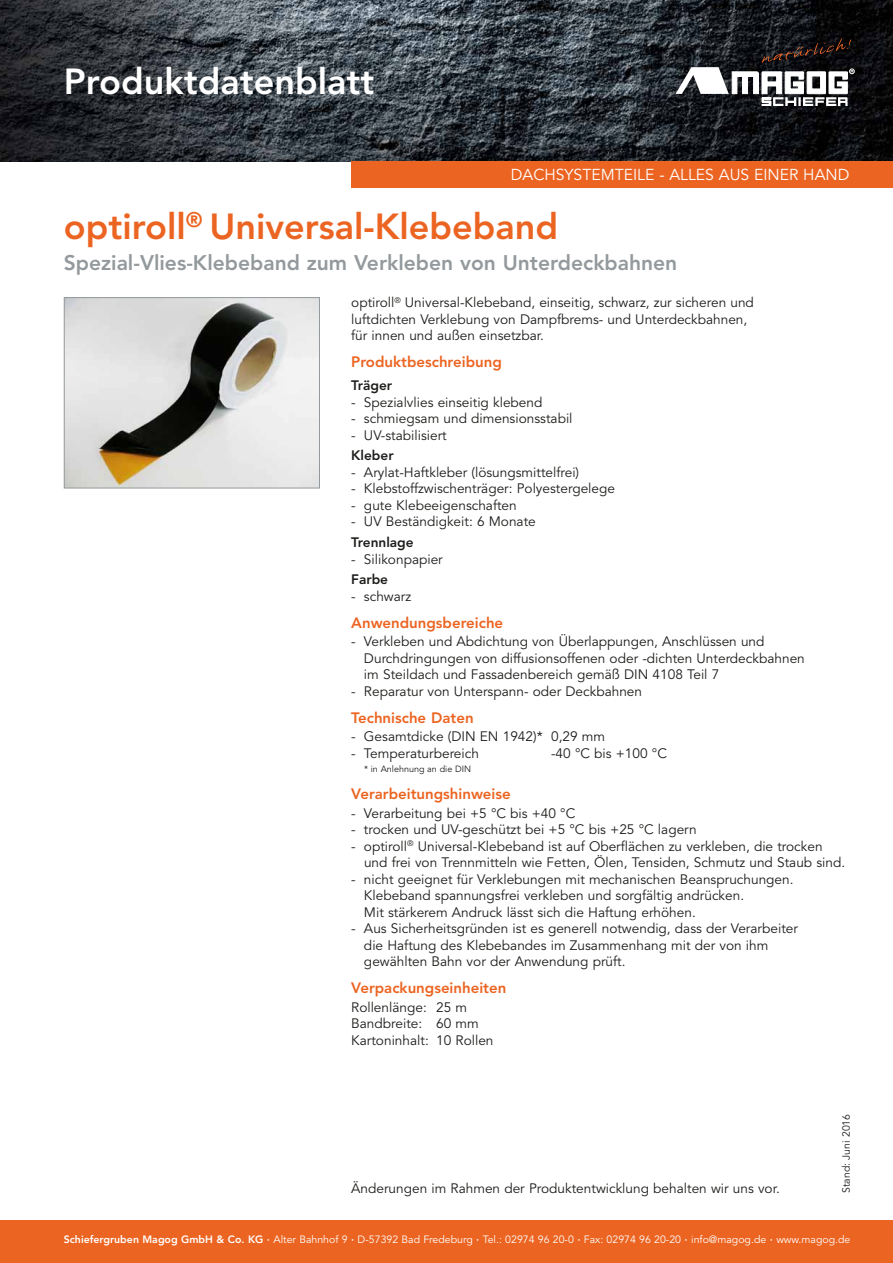
<style>
.page{position:relative;width:893px;height:1263px;background:#fff}
.page>*{position:absolute;margin:0;border:0;box-sizing:border-box;transform-origin:0 0}
.t1{font:800 36px "Avenir LT Std";color:#ec6421}
.t2{font:800 36px "Avenir LT Std";color:#fff}
.t3{font:800 21px "Avenir LT Std";color:#93999c}
.t4{font:15.75px "Avenir LT Std";color:#fff}
.t5{font:800 15px "Avenir LT Std";color:#ec6421}
.t6{font:13.65px/16.5px "Avenir LT Std";color:#1d1d1b}
.t7{font:800 13.65px "Avenir LT Std";color:#1d1d1b}
.t8{font:10.5px "Avenir LT Std";color:#fff}
.t9{font:10.5px "Avenir LT Std";color:#1d1d1b}
.t10{font:9px "Avenir LT Std";color:#1d1d1b}
.s1{font-style:inherit}
.s2{font-weight:800}
</style>
<div class="page">
<img style="left:0;top:0;width:893px;height:161px">
<svg style="left:676px;top:38px;width:178px;height:68px"></svg>
<div style="left:0;top:1220px;width:893px;height:43px;background:#ec6421"></div>
<div style="left:351px;top:161px;width:542px;height:26px;background:#ec6421"></div>
<img style="left:66px;top:299px;width:252px;height:187px">
<div style="left:64px;top:297px;width:256px;height:191px;border:1px solid #93999c"></div>
<h1 class="t2" style="left:64px;top:60px;width:312px">Produktdatenblatt</h1>
<p class="t4" style="left:511px;top:165px;width:340px">DachSystemTeilE <span class="s1">-</span> Alles aus einer Hand</p>
<h1 class="t1" style="left:64px;top:205px;width:496px">optiroll<sup>®</sup> Universal-Klebeband</h1>
<h2 class="t3" style="left:64px;top:250px;width:615px">Spezial-Vlies-Klebeband zum Verkleben von Unterdeckbahnen</h2>
<p class="t6" style="left:351px;top:295px;width:404px">optiroll<sup>®</sup> U niversal-Klebeband, einseitig, schwarz, zur sicheren und luftdichten Verklebung von Dampfbrems- und U nterdeckbahnen, für innen und außen einsetzbar.</p>
<p class="t5" style="left:351px;top:353px;width:152px">Produktbeschreibung</p>
<p class="t7" style="left:351px;top:377px;width:42px">Träger</p>
<p class="t6" style="left:351px;top:394px;width:193px">- Spezialvlies einseitig klebend</p>
<p class="t6" style="left:351px;top:410px;width:223px">- schmiegsam und dimensionsstabil</p>
<p class="t6" style="left:351px;top:427px;width:97px">- UV-stabilisiert</p>
<p class="t7" style="left:351px;top:447px;width:44px">Kleber</p>
<p class="t6" style="left:351px;top:464px;width:229px">- Arylat-H aftkleber (lösungsmittelfrei)</p>
<p class="t6" style="left:351px;top:481px;width:265px">- Klebstoffzwischenträger: Polyestergelege</p>
<p class="t6" style="left:351px;top:497px;width:167px">- gute Klebeeigenschaften</p>
<p class="t6" style="left:351px;top:514px;width:186px">- UV Beständigkeit: 6 M onate</p>
<p class="t7" style="left:351px;top:534px;width:64px">Trennlage</p>
<p class="t6" style="left:351px;top:551px;width:93px">- Silikonpapier</p>
<p class="t7" style="left:351px;top:572px;width:38px">Farbe</p>
<p class="t6" style="left:351px;top:588px;width:62px">- schwarz</p>
<p class="t5" style="left:351px;top:613px;width:153px">Anwendungsbereiche</p>
<p class="t6" style="left:364px;top:634px;width:442px;text-indent:-13px">- Verkleben und Abdichtung von Überlappungen, Anschlüssen und<br>Durchdringungen von diffusionsoffenen oder -dichten U nterdeckbahnen im Steildach und Fassadenbereich gemäß DIN</p>
<p class="t6" style="left:653px;top:667px;width:68px">4108 Teil 7</p>
<p class="t6" style="left:351px;top:683px;width:292px">- Reparatur von U nterspann- oder Deckbahnen</p>
<p class="t5" style="left:351px;top:708px;width:124px">Technische Daten</p>
<p class="t6" style="left:351px;top:729px;width:109px">- Gesamtdicke (DIN</p>
<p class="t6" style="left:480px;top:729px;width:127px">EN 1942)* 0,29 mm</p>
<p class="t6" style="left:351px;top:745px;width:129px">- Temperaturbereich</p>
<p class="t6" style="left:551px;top:745px;width:116px">-40 °C bis +100 °C</p>
<p class="t10" style="left:364px;top:764px;width:97px">* in Anlehnung an die DIN</p>
<p class="t5" style="left:351px;top:785px;width:161px">Verarbeitungshinweise</p>
<p class="t6" style="left:351px;top:805px;width:225px">- Verarbeitung bei +5 °C bis +40 °C</p>
<p class="t6" style="left:351px;top:822px;width:347px">- trocken und UV-geschützt bei +5 °C bis +25 °C lagern</p>
<p class="t6" style="left:364px;top:838px;width:483px;text-indent:-13px">- optiroll<sup>®</sup> U niversal-Klebeband ist auf Oberflächen zu verkleben, die trocken und frei von Trennmitteln wie Fetten, Ölen, Tensiden, Schmutz und Staub sind.</p>
<p class="t6" style="left:364px;top:871px;width:431px;text-indent:-13px">- nicht geeignet für Verklebungen mit mechanischen Beanspruchungen.<br>Klebeband spannungsfrei verkleben und sorgfältig andrücken.<br>M it stärkerem Andruck lässt sich die Haftung erhöhen.</p>
<p class="t6" style="left:364px;top:921px;width:436px;text-indent:-13px">- Aus Sicherheitsgründen ist es generell notwendig, dass der Verarbeiter die Haftung des Klebebandes im Zusammenhang mit der von ihm gewählten Bahn vor der Anwendung prüft.</p>
<p class="t5" style="left:351px;top:979px;width:157px">Verpackungseinheiten</p>
<p class="t6" style="left:351px;top:999px;width:144px">Rollenlänge: 25 m<br>Bandbreite: 60 mm<br>Kartoninhalt: 10 Rollen</p>
<p class="t6" style="left:351px;top:1180px;width:430px">Änderungen im Rahmen der Produktentwicklung behalten wir uns vor.</p>
<p class="t9" style="left:840px;top:1193px;width:80px;rotate:-90deg">Stand: Juni 2016</p>
<p class="t8" style="left:64px;top:1233px;width:788px"><span class="s2">Schiefergruben Magog GmbH &amp; Co. KG ·</span> Alter Bahnhof 9 <span class="s2">·</span> D-57392 Bad Fredeburg <span class="s2">·</span> Tel.: 02974 96 20-0 <span class="s2">·</span> Fax: 02974 96 20-20 <span class="s2">·</span> info@magog.de <span class="s2">·</span> www.magog.de</p>
</div>
